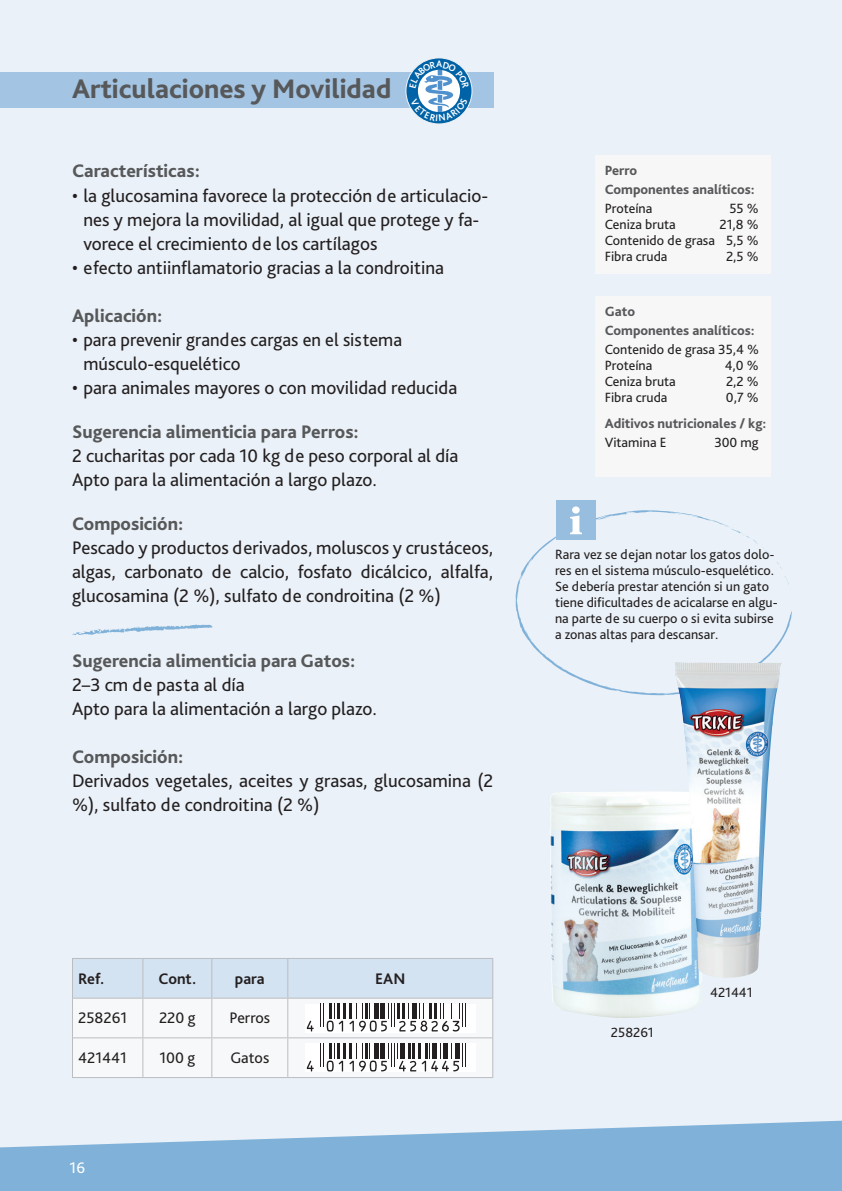
<style>
.page{position:relative;width:842px;height:1191px;background:#eaf1f8}
.page>*{position:absolute;margin:0;border:0;box-sizing:border-box;transform-origin:0 0}
.t1{font:800 28px "Bliss Pro";color:#57585a}
.halbe_Leerzeile{font:19px/24px "Bliss Pro";color:#231f20;text-align:justify}
.halbe_Leerzeile-2{font:800 19px "Bliss Pro";color:#57585a}
.Fliess{font:19px "Bliss Pro";color:#231f20}
.Tabellen_Merkmale{font:16px "Bliss Pro";color:#231f20}
.Tabelle{font:700 16px "Bliss Pro";color:#231f20}
.Tabelle-2{font:16px "Bliss Pro";color:#231f20}
.Tabellen_Merkmale-2{font:700 16px "Bliss Pro";color:#231f20}
.t2{font:16px "Bliss Pro";color:#fff}
.halbe_Leerzeile-3{font:14px/16px "Bliss Pro";color:#231f20}
.halbe_Leerzeile-4{font:800 14px/19px "Bliss Pro";color:#57585a}
.Fliess-2{font:14px "Bliss Pro";color:#231f20}
.s1{font-weight:400;color:#231f20}
</style>
<div class="page">
<svg style="left:0;top:1120px;width:842px;height:71px;fill:#80b1d8"></svg>
<div style="left:0;top:72px;width:493px;height:36px;background:#a3c4e2"></div>
<hr style="left:841px;top:72px;width:1px;height:36px;background:#a3c4e2">
<hr style="left:72px;top:1077px;width:71px;height:1px;background:#bcbdc0">
<hr style="left:143px;top:1077px;width:69px;height:1px;background:#bcbdc0">
<hr style="left:212px;top:1077px;width:76px;height:1px;background:#bcbdc0">
<hr style="left:288px;top:1077px;width:205px;height:1px;background:#bcbdc0">
<svg style="left:72px;top:958px;width:421px;height:119px"></svg>
<div style="left:595px;top:296px;width:175px;height:181px;background:#f7f7f8"></div>
<div style="left:595px;top:155px;width:175px;height:119px;background:#f7f7f8"></div>
<svg style="left:72px;top:624px;width:141px;height:11px"></svg>
<svg style="left:516px;top:510px;width:276px;height:185px"></svg>
<svg style="left:702px;top:517px;width:89px;height:73px"></svg>
<svg style="left:665px;top:511px;width:25px;height:5px"></svg>
<svg style="left:533px;top:643px;width:9px;height:9px"></svg>
<div style="left:556px;top:500px;width:40px;height:40px;background:#97bddf"></div>
<svg style="left:570px;top:506px;width:12px;height:28px"></svg>
<img style="left:550px;top:791px;width:142px;height:227px">
<img style="left:675px;top:662px;width:107px;height:316px">
<svg style="left:406px;top:57px;width:66px;height:67px"></svg>
<svg style="left:409px;top:61px;width:60px;height:60px;background:#68a1cb"></svg>
<p class="t1" style="left:72px;top:71px;width:321px">Articulaciones y Movilidad</p>
<p class="halbe_Leerzeile-2" style="left:72px;top:159px;width:129px">Características:</p>
<p class="halbe_Leerzeile" style="left:72px;top:183px;width:418px">• la glucosamina favorece la protección de articulacio-</p>
<p class="halbe_Leerzeile" style="left:83px;top:207px;width:398px">nes y mejora la movilidad, al igual que protege y fa-</p>
<p class="halbe_Leerzeile" style="left:83px;top:231px;width:296px">vorece el crecimiento de los cartílagos</p>
<p class="halbe_Leerzeile" style="left:72px;top:255px;width:374px">• efecto antiinflamatorio gracias a la condroitina</p>
<p class="halbe_Leerzeile-2" style="left:72px;top:303px;width:92px">Aplicación:</p>
<p class="halbe_Leerzeile" style="left:72px;top:327px;width:332px">• para prevenir grandes cargas en el sistema</p>
<p class="halbe_Leerzeile" style="left:83px;top:351px;width:159px">músculo-esquelético</p>
<p class="halbe_Leerzeile" style="left:72px;top:375px;width:387px">• para animales mayores o con movilidad reducida</p>
<p class="halbe_Leerzeile-2" style="left:72px;top:420px;width:288px">Sugerencia alimenticia para Perros:</p>
<p class="Fliess" style="left:72px;top:444px;width:388px">2 cucharitas por cada 10 kg de peso corporal al día</p>
<p class="halbe_Leerzeile" style="left:72px;top:467px;width:306px">Apto para la alimentación a largo plazo.</p>
<p class="halbe_Leerzeile-2" style="left:72px;top:512px;width:113px">Composición:</p>
<p class="halbe_Leerzeile" style="left:72px;top:535px;width:423px">Pescado y productos derivados, moluscos y crustáceos, algas, carbonato de calcio, fosfato dicálcico, alfalfa, glucosamina (2 %), sulfato de condroitina (2 %)</p>
<p class="halbe_Leerzeile-2" style="left:72px;top:649px;width:285px">Sugerencia alimenticia para Gatos:</p>
<p class="Fliess" style="left:72px;top:673px;width:174px">2–3 cm de pasta al día</p>
<p class="halbe_Leerzeile" style="left:72px;top:696px;width:306px">Apto para la alimentación a largo plazo.</p>
<p class="halbe_Leerzeile-2" style="left:72px;top:745px;width:113px">Composición:</p>
<p class="halbe_Leerzeile" style="left:72px;top:768px;width:423px">Derivados vegetales, aceites y grasas, glucosamina (2 %), sulfato de condroitina (2 %)</p>
<p class="Tabellen_Merkmale-2" style="left:78px;top:968px;width:28px">Ref.</p>
<p class="Tabelle" style="left:158px;top:968px;width:39px">Cont.</p>
<p class="Tabelle" style="left:235px;top:968px;width:31px">para</p>
<p class="Tabelle" style="left:375px;top:968px;width:32px">EAN</p>
<p class="Tabelle-2" style="left:78px;top:1008px;width:51px">258261</p>
<p class="Tabellen_Merkmale" style="left:159px;top:1008px;width:38px">220 g</p>
<p class="Tabellen_Merkmale" style="left:229px;top:1008px;width:42px">Perros</p>
<p class="Tabelle-2" style="left:78px;top:1047px;width:50px">421441</p>
<p class="Tabellen_Merkmale" style="left:159px;top:1047px;width:37px">100 g</p>
<p class="Tabellen_Merkmale" style="left:230px;top:1047px;width:40px">Gatos</p>
<p class="t2" style="left:70px;top:1158px;width:17px">16</p>
<p class="halbe_Leerzeile-4" style="left:605px;top:161px;width:34px">Perro</p>
<p class="halbe_Leerzeile-4" style="left:605px;top:180px;width:152px">Componentes analíticos:<br><span class="s1">Proteína</span></p>
<p class="halbe_Leerzeile-3" style="left:729px;top:200px;width:31px">55 %</p>
<p class="halbe_Leerzeile-3" style="left:605px;top:216px;width:73px">Ceniza bruta</p>
<p class="halbe_Leerzeile-3" style="left:719px;top:216px;width:41px">21,8 %</p>
<p class="halbe_Leerzeile-3" style="left:605px;top:232px;width:155px">Contenido de grasa 5,5 %<br>Fibra cruda</p>
<p class="halbe_Leerzeile-3" style="left:726px;top:248px;width:34px">2,5 %</p>
<p class="halbe_Leerzeile-4" style="left:605px;top:301px;width:32px">Gato</p>
<p class="halbe_Leerzeile-4" style="left:605px;top:320px;width:156px">Componentes analíticos:<br><span class="s1">Contenido de grasa 35,4 %</span></p>
<p class="halbe_Leerzeile-3" style="left:605px;top:357px;width:49px">Proteína</p>
<p class="halbe_Leerzeile-3" style="left:725px;top:357px;width:35px">4,0 %</p>
<p class="halbe_Leerzeile-3" style="left:605px;top:373px;width:73px">Ceniza bruta</p>
<p class="halbe_Leerzeile-3" style="left:726px;top:373px;width:34px">2,2 %</p>
<p class="halbe_Leerzeile-3" style="left:605px;top:389px;width:64px">Fibra cruda</p>
<p class="halbe_Leerzeile-3" style="left:726px;top:389px;width:34px">0,7 %</p>
<p class="halbe_Leerzeile-4" style="left:605px;top:414px;width:163px">Aditivos nutricionales / kg:</p>
<p class="Fliess-2" style="left:605px;top:434px;width:63px">Vitamina E</p>
<p class="Fliess-2" style="left:714px;top:434px;width:46px">300 mg</p>
<p class="halbe_Leerzeile-3" style="left:555px;top:545px;width:224px">Rara vez se dejan notar los gatos dolo&shy;res en el sistema músculo-esquelético.<br>Se debería prestar atención si un gato tiene dificultades de acicalarse en algu&shy;na parte de su cuerpo o si evita subirse a zonas altas para descansar.</p>
<p class="halbe_Leerzeile-3" style="left:611px;top:1024px;width:44px">258261</p>
<p class="halbe_Leerzeile-3" style="left:710px;top:984px;width:44px">421441</p>
</div>
